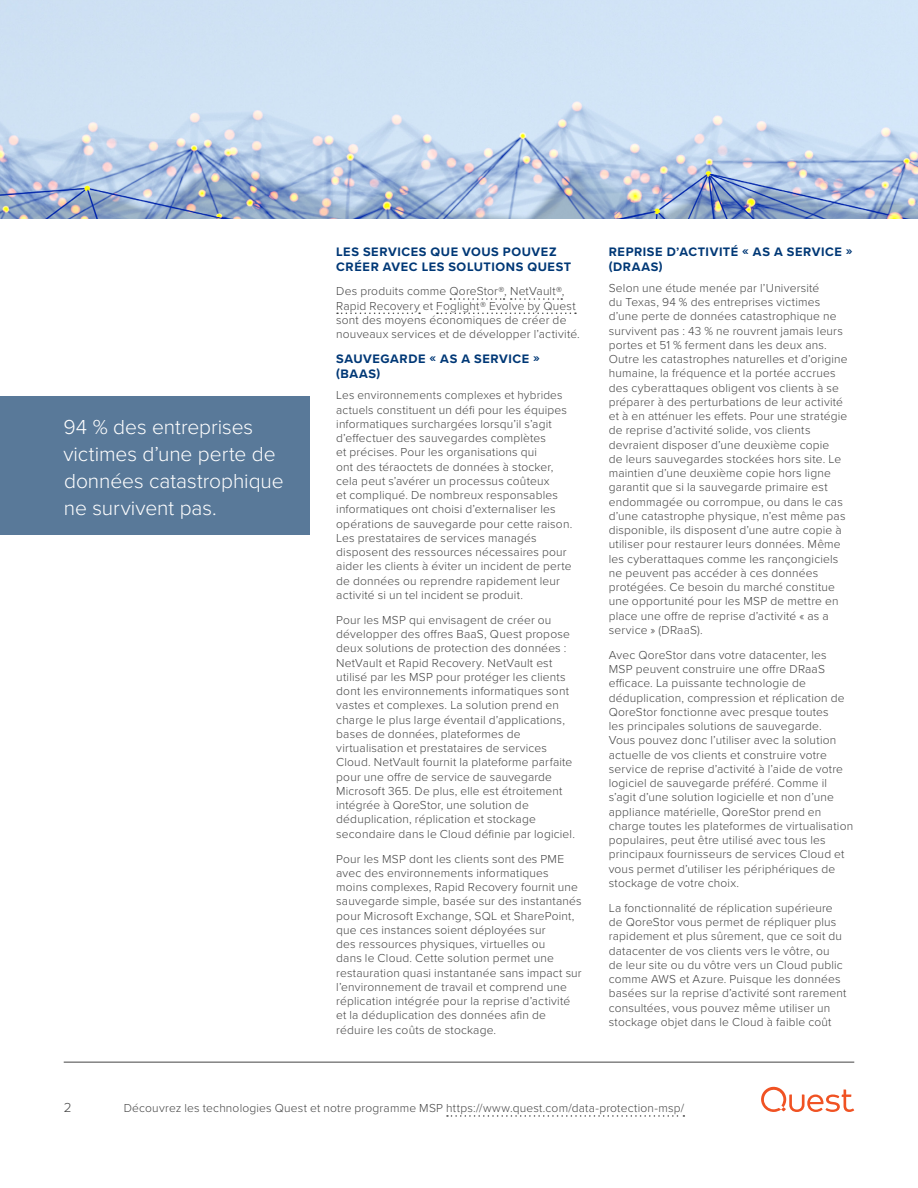
<style>
.page{position:relative;width:918px;height:1188px;background:#fff}
.page>*{position:absolute;margin:0;border:0;box-sizing:border-box;transform-origin:0 0}
.t1{font:300 21px/27px "Proxima Nova";letter-spacing:-.005em;color:#fff}
.t2{font:300 13.5px "Proxima Nova";color:#444}
.Section_Heading_1{font:700 12.75px/15px "Proxima Nova";letter-spacing:.045em;color:#003876}
.Body{font:300 12px/14.2px "Proxima Nova";letter-spacing:.015em;color:#444}
.Section_Heading_1-2{font:300 12px/14.2px "Proxima Nova";letter-spacing:.015em;color:#444}
</style>
<div class="page">
<hr style="left:64px;top:1062px;width:790px;height:1px;background:#444">
<svg style="left:761px;top:1087px;width:93px;height:25px"></svg>
<svg style="left:447px;top:1115px;width:237px;height:2px"></svg>
<svg style="left:450px;top:298px;width:55px;height:2px"></svg>
<svg style="left:511px;top:298px;width:51px;height:2px"></svg>
<svg style="left:337px;top:313px;width:83px;height:1px"></svg>
<svg style="left:437px;top:313px;width:139px;height:1px"></svg>
<div style="left:0;top:397px;width:309px;height:138px;background:#597999"></div>
<img style="left:0;top:0;width:918px;height:219px">
<p class="t1" style="left:63px;top:412px;width:222px">94 % des entreprises victimes d’une perte de données catastrophique ne survivent pas.</p>
<p class="Section_Heading_1" style="left:336px;top:244px;width:237px">LES SERVICES QUE VOUS POUVEZ<br>CRÉER AVEC LES SOLUTIONS QUEST</p>
<p class="Section_Heading_1-2" style="left:336px;top:284px;width:245px">Des produits comme QoreStor®, NetVault®, Rapid Recovery et Foglight® Evolve by Quest sont des moyens économiques de créer de nouveaux services et de développer l’activité.</p>
<p class="Section_Heading_1" style="left:336px;top:351px;width:205px">SAUVEGARDE « AS A SERVICE » (BAAS)</p>
<p class="Body" style="left:336px;top:388px;width:238px">Les environnements complexes et hybrides actuels constituent un défi pour les équipes informatiques surchargées lorsqu’il s’agit d’effectuer des sauvegardes complètes<br>et précises. Pour les organisations qui<br>ont des téraoctets de données à stocker, cela peut s’avérer un processus coûteux<br>et compliqué. De nombreux responsables informatiques ont choisi d’externaliser les opérations de sauvegarde pour cette raison.<br>Les prestataires de services managés disposent des ressources nécessaires pour aider les clients à éviter un incident de perte de données ou reprendre rapidement leur activité si un tel incident se produit.</p>
<p class="Body" style="left:336px;top:612px;width:240px">Pour les MSP qui envisagent de créer ou développer des offres BaaS, Quest propose deux solutions de protection des données :<br>NetVault et Rapid Recovery. NetVault est utilisé par les MSP pour protéger les clients dont les environnements informatiques sont vastes et complexes. La solution prend en charge le plus large éventail d’applications, bases de données, plateformes de virtualisation et prestataires de services Cloud. NetVault fournit la plateforme parfaite pour une offre de service de sauvegarde Microsoft 365. De plus, elle est étroitement intégrée à QoreStor, une solution de déduplication, réplication et stockage secondaire dans le Cloud définie par logiciel.</p>
<p class="Body" style="left:336px;top:851px;width:247px">Pour les MSP dont les clients sont des PME avec des environnements informatiques moins complexes, Rapid Recovery fournit une sauvegarde simple, basée sur des instantanés pour Microsoft Exchange, SQL et SharePoint, que ces instances soient déployées sur<br>des ressources physiques, virtuelles ou<br>dans le Cloud. Cette solution permet une restauration quasi instantanée sans impact sur l’environnement de travail et comprend une réplication intégrée pour la reprise d’activité et la déduplication des données afin de réduire les coûts de stockage.</p>
<p class="Section_Heading_1" style="left:609px;top:244px;width:245px">REPRISE D’ACTIVITÉ « AS A SERVICE » (DRAAS)</p>
<p class="Body" style="left:609px;top:280px;width:240px">Selon une étude menée par l’Université<br>du Texas, 94 % des entreprises victimes d’une perte de données catastrophique ne survivent pas : 43 % ne rouvrent jamais leurs portes et 51 % ferment dans les deux ans.<br>Outre les catastrophes naturelles et d’origine humaine, la fréquence et la portée accrues des cyberattaques obligent vos clients à se préparer à des perturbations de leur activité et à en atténuer les effets. Pour une stratégie de reprise d’activité solide, vos clients devraient disposer d’une deuxième copie<br>de leurs sauvegardes stockées hors site. Le maintien d’une deuxième copie hors ligne garantit que si la sauvegarde primaire est endommagée ou corrompue, ou dans le cas d’une catastrophe physique, n’est même pas disponible, ils disposent d’une autre copie à utiliser pour restaurer leurs données. Même les cyberattaques comme les rançongiciels ne peuvent pas accéder à ces données protégées. Ce besoin du marché constitue une opportunité pour les MSP de mettre en place une offre de reprise d’activité « as a service » (DRaaS).</p>
<p class="Body" style="left:609px;top:647px;width:246px">Avec QoreStor dans votre datacenter, les MSP peuvent construire une offre DRaaS efficace. La puissante technologie de déduplication, compression et réplication de QoreStor fonctionne avec presque toutes<br>les principales solutions de sauvegarde.<br>Vous pouvez donc l’utiliser avec la solution actuelle de vos clients et construire votre service de reprise d’activité à l’aide de votre logiciel de sauvegarde préféré. Comme il s’agit d’une solution logicielle et non d’une appliance matérielle, QoreStor prend en charge toutes les plateformes de virtualisation populaires, peut être utilisé avec tous les principaux fournisseurs de services Cloud et vous permet d’utiliser les périphériques de stockage de votre choix.</p>
<p class="Body" style="left:609px;top:900px;width:239px">La fonctionnalité de réplication supérieure de QoreStor vous permet de répliquer plus rapidement et plus sûrement, que ce soit du datacenter de vos clients vers le vôtre, ou de leur site ou du vôtre vers un Cloud public comme AWS et Azure. Puisque les données basées sur la reprise d’activité sont rarement consultées, vous pouvez même utiliser un stockage objet dans le Cloud à faible coût</p>
<p class="t2" style="left:64px;top:1098px;width:9px">2</p>
<p class="Body" style="left:124px;top:1101px;width:562px">Découvrez les technologies Quest et notre programme MSP https://www.quest.com/data-protection-msp/</p>
</div>
